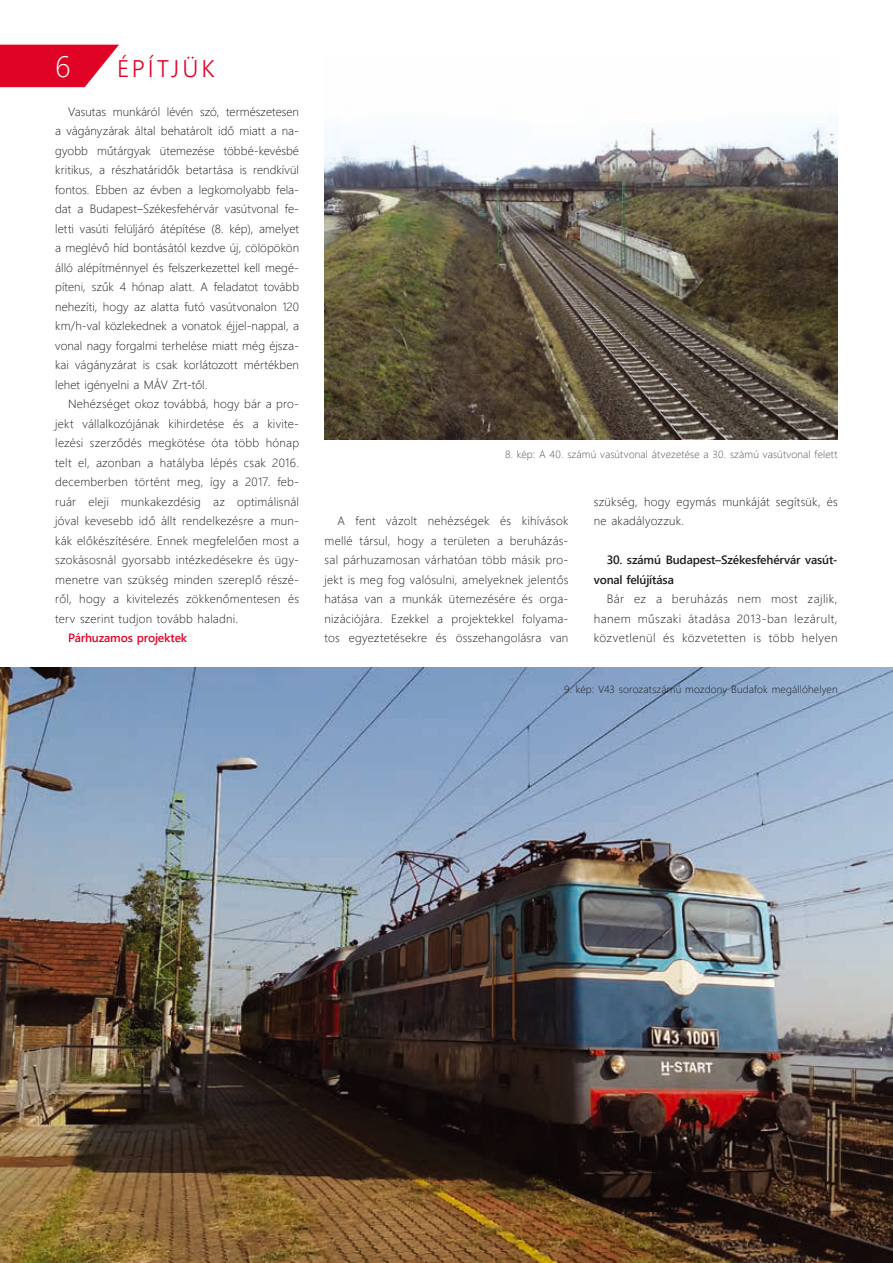
<style>
.page{position:relative;width:893px;height:1263px;background:#fff}
.page>*{position:absolute;margin:0;border:0;box-sizing:border-box;transform-origin:0 0}
.t1{font:30px "Webly Sleek UI Light";color:#fff}
.t2{font:24px "Webly Sleek UI Semilight";letter-spacing:.12em;color:#e10326}
.t3{font:12px/19.5px "Webly Sleek UI Light";letter-spacing:.01em;color:#1b1c20;text-align:justify}
.t4{font:12px "Webly Sleek UI Light";letter-spacing:.035em;color:#1b1c20}
.t5{font:12px "Webly Sleek UI Semibold";letter-spacing:-.015em;color:#1b1c20}
.t6{font:12px "Webly Sleek UI Semibold";letter-spacing:-.015em;color:#e10326}
.t7{font:10.5px "Webly Sleek UI Light";letter-spacing:.015em;color:#504e53}
.t8{font:10.5px "Webly Sleek UI Light";letter-spacing:.015em;color:#1b1c20}
</style>
<div class="page">
<img style="left:0;top:668px;width:893px;height:595px">
<img style="left:325px;top:120px;width:513px;height:319px">
<svg style="left:0;top:45px;width:119px;height:42px;background:#e52745"></svg>
<p class="t1" style="left:55px;top:43px;width:17px">6</p>
<p class="t2" style="left:117px;top:50px;width:99px">építjük</p>
<p class="t3" style="left:68px;top:101px;width:232px">Vasutas munkáról lévén szó, természetesen</p>
<p class="t3" style="left:55px;top:121px;width:245px">a vágányzárak által behatárolt idő miatt a na-</p>
<p class="t3" style="left:55px;top:140px;width:245px">gyobb műtárgyak ütemezése többé-kevésbé</p>
<p class="t3" style="left:55px;top:160px;width:245px">kritikus, a részhatáridők betartása is rendkívül</p>
<p class="t3" style="left:55px;top:179px;width:245px">fontos. Ebben az évben a legkomolyabb fela-</p>
<p class="t3" style="left:55px;top:199px;width:245px">dat a Budapest–Székesfehérvár vasútvonal fe-</p>
<p class="t3" style="left:55px;top:218px;width:245px">letti vasúti felüljáró átépítése (8. kép), amelyet</p>
<p class="t3" style="left:55px;top:238px;width:245px">a meglévő híd bontásától kezdve új, cölöpökön</p>
<p class="t3" style="left:55px;top:257px;width:245px">álló alépítménnyel és felszerkezettel kell megé-</p>
<p class="t3" style="left:55px;top:277px;width:245px">píteni, szűk 4 hónap alatt. A feladatot tovább</p>
<p class="t3" style="left:55px;top:296px;width:245px">nehezíti, hogy az alatta futó vasútvonalon 120</p>
<p class="t3" style="left:55px;top:316px;width:245px">km/h-val közlekednek a vonatok éjjel-nappal, a</p>
<p class="t3" style="left:55px;top:335px;width:245px">vonal nagy forgalmi terhelése miatt még éjsza-</p>
<p class="t3" style="left:55px;top:355px;width:245px">kai vágányzárat is csak korlátozott mértékben</p>
<p class="t3" style="left:55px;top:374px;width:154px">lehet igényelni a MÁV Zrt-től.</p>
<p class="t3" style="left:68px;top:394px;width:233px">Nehézséget okoz továbbá, hogy bár a pro-</p>
<p class="t3" style="left:55px;top:413px;width:245px">jekt vállalkozójának kihirdetése és a kivite-</p>
<p class="t3" style="left:55px;top:433px;width:245px">lezési szerződés megkötése óta több hónap</p>
<p class="t3" style="left:55px;top:452px;width:245px">telt el, azonban a hatályba lépés csak 2016.</p>
<p class="t3" style="left:55px;top:472px;width:245px">decemberben történt meg, így a 2017. feb-</p>
<p class="t3" style="left:55px;top:491px;width:245px">ruár eleji munkakezdésig az optimálisnál</p>
<p class="t3" style="left:55px;top:511px;width:245px">jóval kevesebb idő állt rendelkezésre a mun-</p>
<p class="t3" style="left:55px;top:530px;width:245px">kák előkészítésére. Ennek megfelelően most a</p>
<p class="t3" style="left:55px;top:550px;width:245px">szokásosnál gyorsabb intézkedésekre és ügy-</p>
<p class="t3" style="left:55px;top:569px;width:245px">menetre van szükség minden szereplő részé-</p>
<p class="t3" style="left:55px;top:589px;width:245px">ről, hogy a kivitelezés zökkenőmentesen és</p>
<p class="t3" style="left:55px;top:608px;width:184px">terv szerint tudjon tovább haladni.</p>
<p class="t6" style="left:68px;top:629px;width:121px">Párhuzamos projektek</p>
<p class="t7" style="left:505px;top:446px;width:334px">8. kép: A 40. számú vasútvonal átvezetése a 30. számú vasútvonal felett</p>
<p class="t3" style="left:325px;top:511px;width:245px;text-indent:13px">A fent vázolt nehézségek és kihívások mellé társul, hogy a területen a beruházás&shy;sal párhuzamosan várhatóan több másik pro&shy;jekt is meg fog valósulni, amelyeknek jelentős hatása van a munkák ütemezésére és orga&shy;nizációjára. Ezekkel a projektekkel folyama&shy;tos egyeztetésekre és összehangolásra van</p>
<p class="t3" style="left:594px;top:491px;width:245px">szükség, hogy egymás munkáját segítsük, és ne akadályozzuk.</p>
<p class="t5" style="left:607px;top:551px;width:233px">30. számú Budapest–Székesfehérvár vasút-</p>
<p class="t5" style="left:594px;top:570px;width:82px">vonal felújítása</p>
<p class="t4" style="left:607px;top:590px;width:233px">Bár ez a beruházás nem most zajlik,</p>
<p class="t4" style="left:594px;top:609px;width:245px">hanem műszaki átadása 2013-ban lezárult,</p>
<p class="t4" style="left:594px;top:629px;width:245px">közvetlenül és közvetetten is több helyen</p>
<p class="t8" style="left:564px;top:682px;width:275px">9. kép: V43 sorozatszámú mozdony Budafok megállóhelyen</p>
</div>
